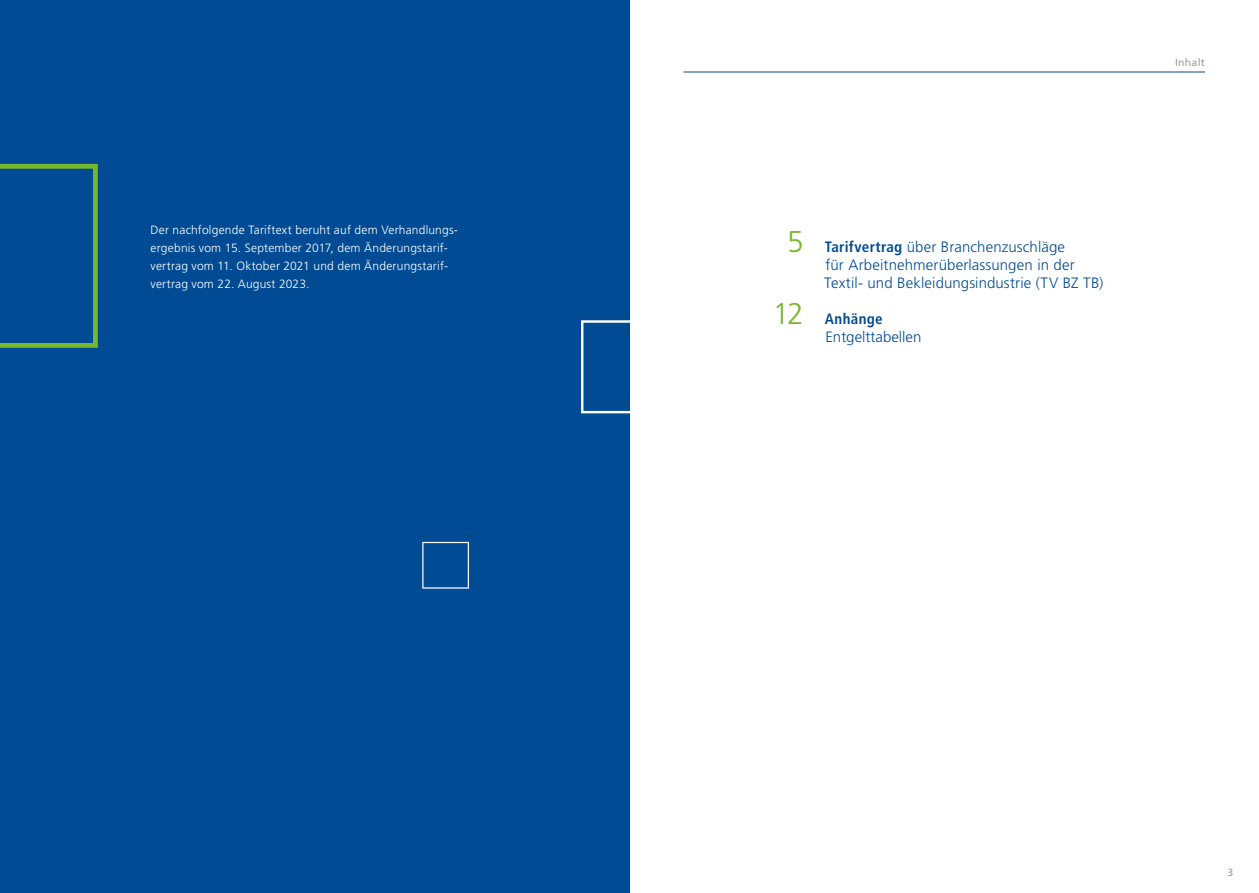
<style>
.page{position:relative;width:1259px;height:893px;background:#fff}
.page>*{position:absolute;margin:0;border:0;box-sizing:border-box;transform-origin:0 0}
.Fließtext_8_pt{font:300 30px "Frutiger LT Pro";color:#76b82a}
.Fließtext_8_pt-2{font:300 15px "Frutiger LT Pro";letter-spacing:.01em;color:#004b93}
.Fließtext_8_pt-3{font:700 condensed 15px "Frutiger LT Pro";letter-spacing:.02em;color:#004b93}
.t1{font:300 12px/18px "Frutiger LT Pro";letter-spacing:.015em;color:#fff}
.t2{font:10.5px "Frutiger LT Pro";letter-spacing:.025em;color:#9d9d9c}
.s1{font-weight:700;font-stretch:condensed}
</style>
<div class="page">
<hr style="left:683px;top:72px;width:522px;height:1px;background:#004b93">
<div style="left:0;top:0;width:629px;height:893px;background:#004b93"></div>
<svg style="left:0;top:164px;width:98px;height:184px"></svg>
<svg style="left:581px;top:320px;width:49px;height:93px"></svg>
<svg style="left:422px;top:542px;width:47px;height:47px"></svg>
<p class="t1" style="left:151px;top:221px;width:309px">Der nachfolgende Tariftext beruht auf dem Verhandlungs&shy;ergebnis vom 15. September 2017, dem Änderungstarif&shy;vertrag vom 11. Oktober 2021 und dem Änderungstarif&shy;vertrag vom 22. August 2023.</p>
<p class="Fließtext_8_pt" style="left:787px;top:224px;width:18px">5</p>
<p class="Fließtext_8_pt" style="left:773px;top:296px;width:33px">12</p>
<p class="Fließtext_8_pt-2" style="left:824px;top:238px;width:242px"><span class="s1">Tarifvertrag</span> über Branchenzuschläge</p>
<p class="Fließtext_8_pt-2" style="left:825px;top:256px;width:251px">für Arbeitnehmerüberlassungen in der</p>
<p class="Fließtext_8_pt-2" style="left:824px;top:274px;width:281px">Textil- und Bekleidungsindustrie (TV BZ TB)</p>
<p class="Fließtext_8_pt-3" style="left:825px;top:310px;width:59px">Anhänge</p>
<p class="Fließtext_8_pt-2" style="left:825px;top:328px;width:97px">Entgelttabellen</p>
<p class="t2" style="left:1175px;top:56px;width:31px">Inhalt</p>
<p class="t2" style="left:1227px;top:866px;width:7px">3</p>
</div>
